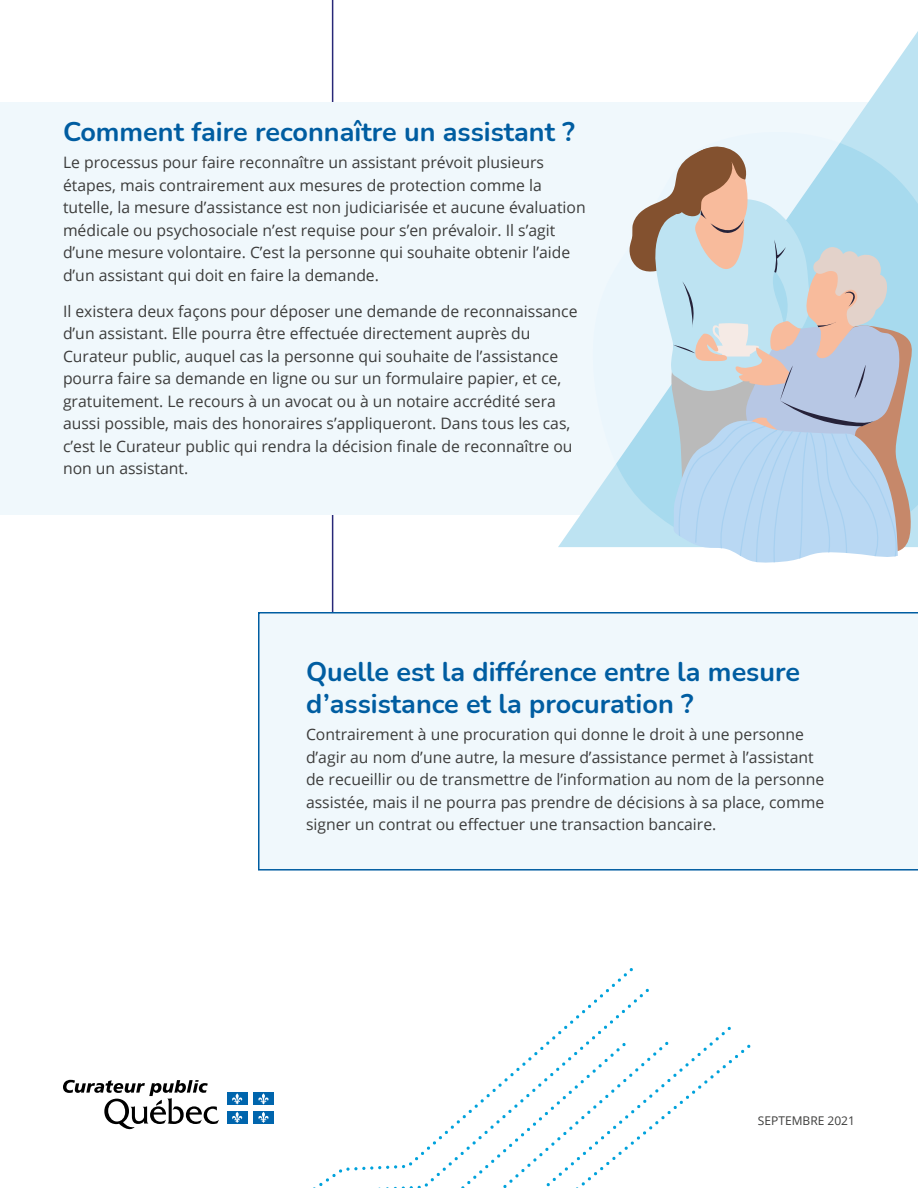
<style>
.page{position:relative;width:918px;height:1188px;background:#fff}
.page>*{position:absolute;margin:0;border:0;box-sizing:border-box;transform-origin:0 0}
.t1{font:700 27px/32.4px "Nunito";color:#005da1}
.t2{font:15.75px/22.5px "Open Sans";color:#3c3c3b}
.t3{font:12px "Open Sans";color:#3c3c3b}
</style>
<div class="page">
<svg style="left:649px;top:1045px;width:102px;height:85px"></svg>
<svg style="left:227px;top:968px;width:406px;height:220px"></svg>
<hr style="left:332px;top:0;width:1px;height:612px;background:#282878">
<div style="left:258px;top:612px;width:660px;height:259px;background:#f0f8fc"></div>
<div style="left:0;top:102px;width:918px;height:412px;background:#f0f8fc"></div>
<svg style="left:558px;top:31px;width:360px;height:516px"></svg>
<svg style="left:593px;top:132px;width:325px;height:404px"></svg>
<svg style="left:629px;top:145px;width:284px;height:418px"></svg>
<svg style="left:63px;top:1080px;width:156px;height:50px"></svg>
<div style="left:227px;top:1093px;width:20px;height:12px;background:#0065ad"></div>
<svg style="left:232px;top:1093px;width:11px;height:12px"></svg>
<div style="left:253px;top:1093px;width:21px;height:12px;background:#0065ad"></div>
<svg style="left:258px;top:1093px;width:11px;height:12px"></svg>
<div style="left:227px;top:1111px;width:20px;height:13px;background:#0065ad"></div>
<svg style="left:232px;top:1112px;width:11px;height:11px"></svg>
<div style="left:253px;top:1111px;width:21px;height:13px;background:#0065ad"></div>
<svg style="left:258px;top:1112px;width:11px;height:11px"></svg>
<h2 class="t1" style="left:63px;top:115px;width:513px">Comment faire reconnaître un assistant ?</h2>
<p class="t2" style="left:63px;top:151px;width:524px">Le processus pour faire reconnaître un assistant prévoit plusieurs étapes, mais contrairement aux mesures de protection comme la tutelle, la mesure d’assistance est non judiciarisée et aucune évaluation médicale ou psychosociale n’est requise pour s’en prévaloir. Il s’agit d’une mesure volontaire. C’est la personne qui souhaite obtenir l’aide d’un assistant qui doit en faire la demande.</p>
<p class="t2" style="left:63px;top:299px;width:516px">Il existera deux façons pour déposer une demande de reconnaissance d’un assistant. Elle pourra être effectuée directement auprès du Curateur public, auquel cas la personne qui souhaite de l’assistance pourra faire sa demande en ligne ou sur un formulaire papier, et ce, gratuitement. Le recours à un avocat ou à un notaire accrédité sera aussi possible, mais des honoraires s’appliqueront. Dans tous les cas, c’est le Curateur public qui rendra la décision finale de reconnaître ou non un assistant.</p>
<h2 class="t1" style="left:306px;top:654px;width:496px">Quelle est la différence entre la mesure d’assistance et la procuration ?</h2>
<p class="t2" style="left:306px;top:723px;width:520px">Contrairement à une procuration qui donne le droit à une personne d’agir au nom d’une autre, la mesure d’assistance permet à l’assistant de recueillir ou de transmettre de l’information au nom de la personne assistée, mais il ne pourra pas prendre de décisions à sa place, comme signer un contrat ou effectuer une transaction bancaire.</p>
<p class="t3" style="left:758px;top:1112px;width:99px">SEPTEMBRE 2021</p>
</div>
